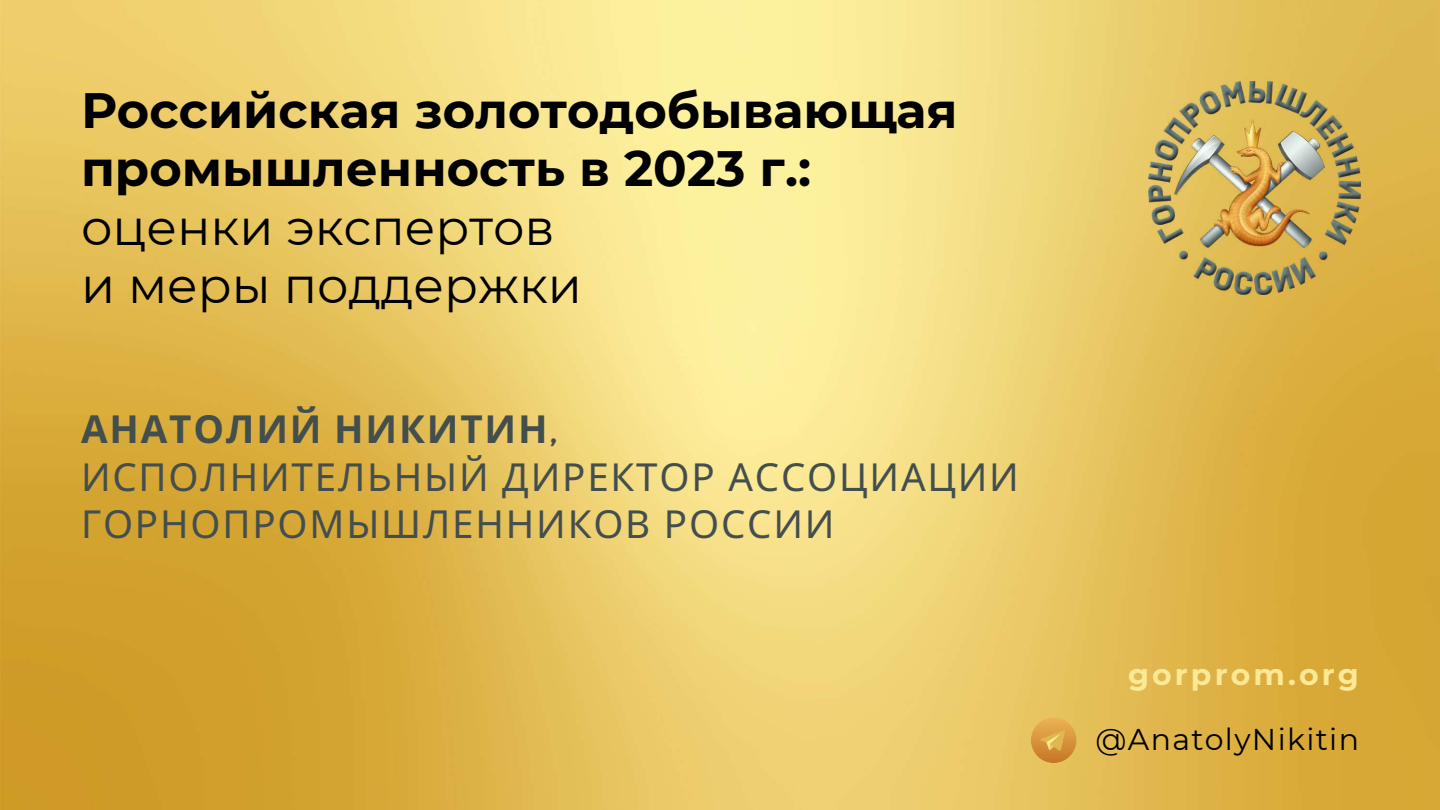
<style>
.page{position:relative;width:1440px;height:810px;background:#fff}
.page>*{position:absolute;margin:0;border:0;box-sizing:border-box;transform-origin:0 0}
.t1{font:700 49.6px/58.5px "Montserrat";color:#000}
.t2{font:49.6px/58.5px "Montserrat";color:#000}
.t3{font:38.6px/47.4px "Noto Sans";letter-spacing:.045em;color:#434e4e}
.t4{font:30px "Montserrat";letter-spacing:.045em;color:#000}
.t5{font:700 30px "Montserrat";letter-spacing:.105em;color:#fbe996}
.s1{font-weight:700}
.s2{font-family:"Montserrat"}
</style>
<div class="page">
<img style="left:0;top:0;width:1440px;height:810px">
<img style="left:1149px;top:81px;width:212px;height:214px">
<svg style="left:1031px;top:717px;width:46px;height:46px"></svg>
<svg style="left:1040px;top:730px;width:25px;height:21px"></svg>
<p class="t1" style="left:81px;top:81px;width:878px">Российская золотодобывающая промышленность в 2023 г.:</p>
<p class="t2" style="left:81px;top:198px;width:502px">оценки экспертов и меры поддержки</p>
<p class="t3" style="left:81px;top:404px;width:939px"><span class="s1">АНАТОЛИЙ НИКИТИН</span><span class="s2">,<br></span>ИСПОЛНИТЕЛЬНЫЙ ДИРЕКТОР АССОЦИАЦИИ<br>ГОРНОПРОМЫШЛЕННИКОВ РОССИИ</p>
<p class="t5" style="left:1128px;top:656px;width:232px">gorprom.org</p>
<p class="t4" style="left:1096px;top:721px;width:265px">@AnatolyNikitin</p>
</div>
